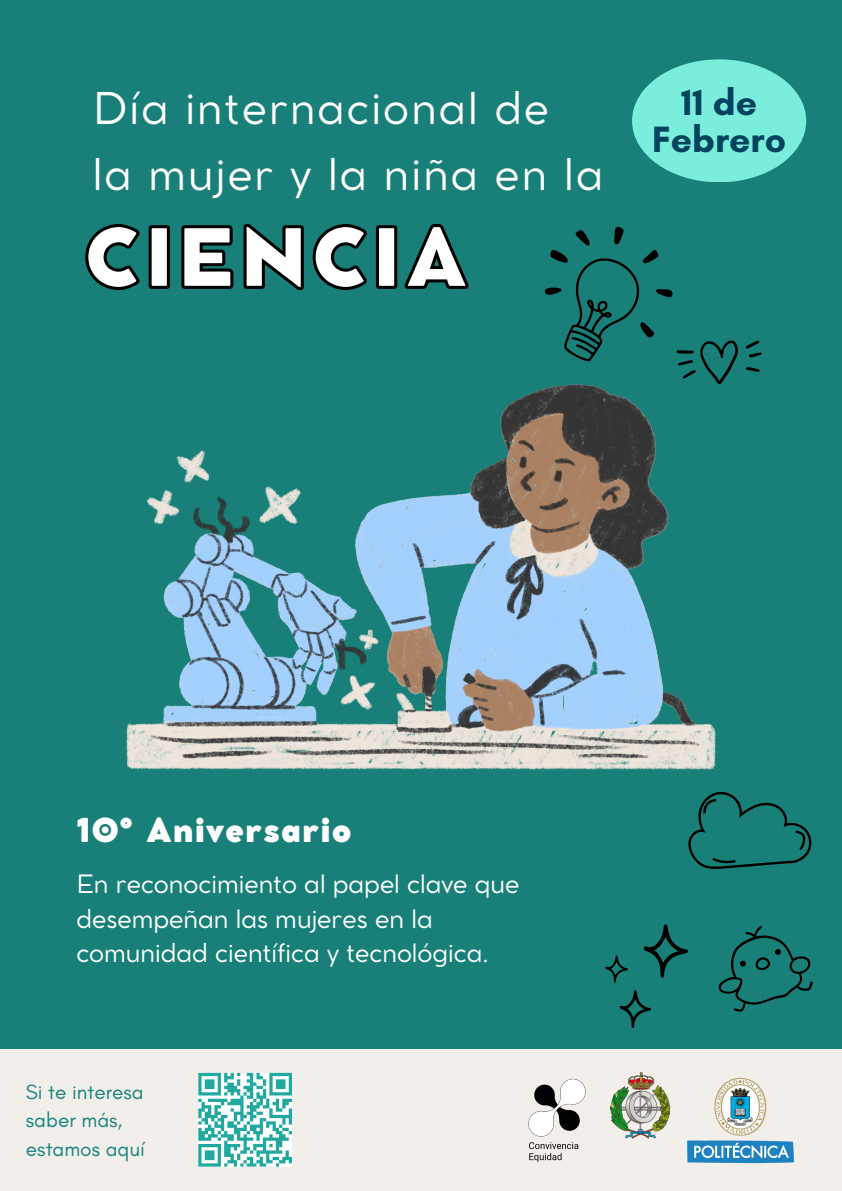
<style>
.page{position:relative;width:842px;height:1191px;background:#fff}
.page>*{position:absolute;margin:0;border:0;box-sizing:border-box;transform-origin:0 0}
.t1{font:800 81.8px "Cocomat Pro";letter-spacing:.05em;color:#fff}
.t2{font:43.2px/66px "Cocomat Pro";letter-spacing:.05em;color:#fff}
.t3{font:700 37.3px/36.8px "Glacial Indifference";color:#05445e;text-align:center}
.t4{font:800 32.5px "Cocomat Pro";letter-spacing:.05em;color:#fff}
.t5{font:25px/34.5px "Cocomat Pro";color:#fff}
.t6{font:20.8px/28.5px "Glacial Indifference";color:#1a847d}
</style>
<div class="page">
<div style="left:0;top:0;width:842px;height:1190px;background:#198079"></div>
<svg style="left:688px;top:791px;width:124px;height:77px"></svg>
<svg style="left:644px;top:924px;width:44px;height:53px"></svg>
<svg style="left:620px;top:990px;width:31px;height:37px"></svg>
<svg style="left:605px;top:955px;width:23px;height:27px"></svg>
<svg style="left:545px;top:226px;width:217px;height:158px"></svg>
<svg style="left:126px;top:384px;width:590px;height:385px"></svg>
<div style="left:632px;top:59px;width:174px;height:123px;background:#7aeddc;border-radius:50%"></div>
<svg style="left:719px;top:926px;width:94px;height:85px"></svg>
<div style="left:0;top:1049px;width:842px;height:141px;background:#f2efeb"></div>
<svg style="left:85px;top:224px;width:384px;height:66px"></svg>
<img style="left:528px;top:1078px;width:58px;height:83px">
<img style="left:609px;top:1072px;width:62px;height:65px">
<img style="left:687px;top:1077px;width:107px;height:87px">
<svg style="left:198px;top:1072px;width:94px;height:94px;background:#8dd2cd"></svg>
<h1 class="t2" style="left:93px;top:79px;width:512px">Día internacional de<br>la mujer y la niña en la</h1>
<h1 class="t1" style="left:84px;top:227px;width:385px">CIENCIA</h1>
<h3 class="t3" style="left:652px;top:83px;width:136px">11 de<br>Febrero</h3>
<h2 class="t4" style="left:77px;top:817px;width:276px">10º Aniversario</h2>
<p class="t5" style="left:76px;top:868px;width:445px">En reconocimiento al papel clave que desempeñan las mujeres en la comunidad científica y tecnológica.</p>
<p class="t6" style="left:26px;top:1076px;width:120px">Si te interesa saber más, estamos aquí</p>
</div>
